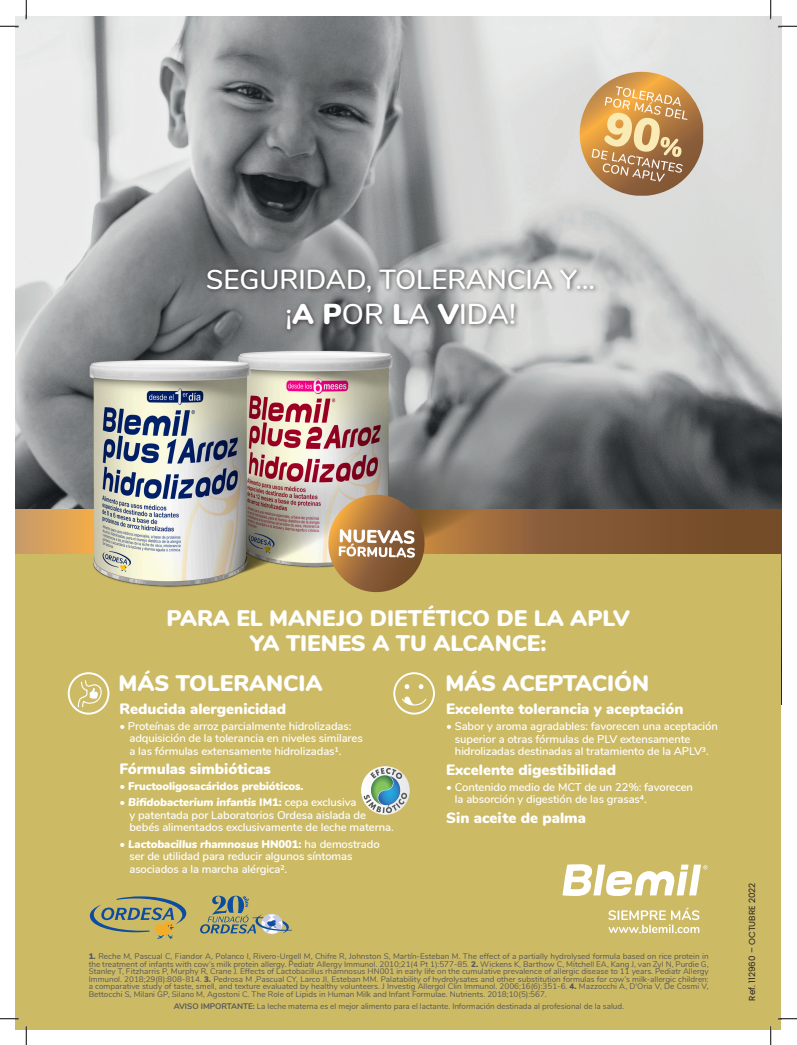
<style>
.page{position:relative;width:797px;height:1045px;background:#fff}
.page>*{position:absolute;margin:0;border:0;box-sizing:border-box;transform-origin:0 0}
.t1{font:600 28.75px "Nunito";color:#fff}
.t2{font:600 27.5px "Nunito";color:#fff}
.t3{font:900 22.5px/25px "Nunito";color:#fff;text-align:center}
.t4{font:900 15px "Nunito";color:#fff}
.t5{font:600 11.25px/12.5px "Nunito";letter-spacing:-.01em;color:#fff}
.t6{font:900 11.25px "Nunito";letter-spacing:-.01em;color:#fff}
.t7{font:8.75px "Poppins";color:#231f20}
.t8{font:8.12px/7.6px "Nunito";letter-spacing:-.005em;color:#57585a;text-align:justify}
.s1{font-weight:900}
.s2{font-weight:400}
.s3{font-weight:900;font-style:italic}
.s4{font-weight:700}
</style>
<div class="page">
<img style="left:16px;top:16px;width:765px;height:688px">
<div style="left:16px;top:548px;width:764px;height:481px;background:#cdba65"></div>
<svg style="left:16px;top:510px;width:765px;height:43px;background:#926539"></svg>
<div style="left:204px;top:266px;width:395px;height:69px;background:#231f20;opacity:.75"></div>
<svg style="left:574px;top:72px;width:129px;height:124px;background:#cba679"></svg>
<svg style="left:562px;top:864px;width:145px;height:32px"></svg>
<svg style="left:608px;top:907px;width:91px;height:26px"></svg>
<svg style="left:361px;top:766px;width:49px;height:48px"></svg>
<svg style="left:364px;top:768px;width:43px;height:45px;background:#a0b9ac"></svg>
<img style="left:236px;top:345px;width:277px;height:209px">
<img style="left:89px;top:356px;width:289px;height:232px">
<svg style="left:321px;top:495px;width:110px;height:98px"></svg>
<svg style="left:90px;top:896px;width:96px;height:43px"></svg>
<svg style="left:200px;top:895px;width:92px;height:39px"></svg>
<div style="left:393px;top:672px;width:42px;height:42px;border:2px solid #fff;border-radius:50%"></div>
<svg style="left:402px;top:696px;width:24px;height:9px"></svg>
<svg style="left:404px;top:684px;width:5px;height:5px"></svg>
<svg style="left:419px;top:684px;width:4px;height:5px"></svg>
<div style="left:68px;top:672px;width:41px;height:42px;border:2px solid #fff;border-radius:50%"></div>
<svg style="left:77px;top:672px;width:26px;height:36px"></svg>
<svg style="left:0;top:25px;width:19px;height:3px"></svg>
<svg style="left:778px;top:25px;width:19px;height:3px"></svg>
<svg style="left:0;top:1018px;width:19px;height:2px"></svg>
<svg style="left:778px;top:1018px;width:19px;height:2px"></svg>
<svg style="left:25px;top:0;width:2px;height:19px"></svg>
<svg style="left:25px;top:1026px;width:2px;height:19px"></svg>
<svg style="left:769px;top:0;width:2px;height:19px"></svg>
<svg style="left:769px;top:1026px;width:2px;height:19px"></svg>
<h2 class="t2" style="left:206px;top:259px;width:390px">SEGURIDAD, TOLERANCIA Y…</h2>
<h1 class="t1" style="left:285px;top:293px;width:232px">¡<span class="s1">A P</span>OR <span class="s1">L</span>A <span class="s1">V</span>IDA!</h1>
<h3 class="t3" style="left:166px;top:604px;width:465px">PARA EL MANEJO DIETÉTICO DE LA APLV<br>YA TIENES A TU ALCANCE:</h3>
<h3 class="t3" style="left:118px;top:669px;width:205px">MÁS TOLERANCIA</h3>
<h3 class="t4" style="left:119px;top:697px;width:168px">Reducida alergenicidad</h3>
<h3 class="t5" style="left:129px;top:719px;width:235px;text-indent:-10px"><span class="s2">•</span> Proteínas de arroz parcialmente hidrolizadas: adquisición de la tolerancia en niveles similares a las fórmulas extensamente hidrolizadas1.</h3>
<h3 class="t4" style="left:119px;top:758px;width:153px">Fórmulas simbióticas</h3>
<h3 class="t6" style="left:119px;top:778px;width:186px">• Fructooligosacáridos prebióticos.</h3>
<h3 class="t5" style="left:129px;top:795px;width:266px;text-indent:-10px"><span class="s1">•</span> <span class="s3">Bifidobacterium infantis</span> <span class="s1">IM1:</span> cepa exclusiva<br>y patentada por Laboratorios Ordesa aislada de bebés alimentados exclusivamente de leche materna.</h3>
<h3 class="t5" style="left:129px;top:836px;width:252px;text-indent:-10px"><span class="s1">•</span> <span class="s3">Lactobacillus rhamnosus</span> <span class="s1">HN001:</span> ha demostrado ser de utilidad para reducir algunos síntomas asociados a la marcha alérgica2.</h3>
<h3 class="t3" style="left:445px;top:669px;width:205px">MÁS ACEPTACIÓN</h3>
<h3 class="t4" style="left:446px;top:698px;width:239px">Excelente tolerancia y aceptación</h3>
<h3 class="t5" style="left:455px;top:719px;width:264px;text-indent:-9px"><span class="s2">•</span> Sabor y aroma agradables: favorecen una aceptación superior a otras fórmulas de PLV extensamente hidrolizadas destinadas al tratamiento de la APLV3.</h3>
<h3 class="t4" style="left:446px;top:758px;width:171px">Excelente digestibilidad</h3>
<h3 class="t5" style="left:455px;top:780px;width:240px;text-indent:-9px"><span class="s2">•</span> Contenido medio de MCT de un 22%: favorecen la absorción y digestión de las grasas4.</h3>
<h3 class="t4" style="left:446px;top:806px;width:141px">Sin aceite de palma</h3>
<p class="t8" style="left:89px;top:952px;width:621px"><span class="s1">1.</span> Reche M, Pascual C, Fiandor A, Polanco I, Rivero-Urgell M, Chifre R, Johnston S, Martín-Esteban M. The effect of a partially hydrolysed formula based on rice protein in the treatment of infants with cow’s milk protein allergy. Pediatr Allergy Immunol. 2010;21(4 Pt 1):577-85. <span class="s1">2.</span> Wickens K, Barthow C, Mitchell EA, Kang J, van Zyl N, Purdie G, Stanley T, Fitzharris P, Murphy R, Crane J. Effects of Lactobacillus rhamnosus HN001 in early life on the cumulative prevalence of allergic disease to 11 years. Pediatr Allergy Immunol. 2018;29(8):808-814. <span class="s1">3.</span> Pedrosa M ,Pascual CY, Larco JI, Esteban MM. Palatability of hydrolysates and other substitution formulas for cow’s milk-allergic children: a comparative study of taste, smell, and texture evaluated by healthy volunteers. J Investig Allergol Clin Immunol. 2006;16(6):351-6. <span class="s1">4.</span> Mazzocchi A, D'Oria V, De Cosmi V, Bettocchi S, Milani GP, Silano M, Agostoni C. The Role of Lipids in Human Milk and Infant Formulae. Nutrients. 2018;10(5):567.</p>
<p class="t8" style="left:174px;top:1001px;width:452px"><span class="s4">AVISO IMPORTANTE:</span> La leche materna es el mejor alimento para el lactante. Información destinada al profesional de la salud.</p>
<p class="t7" style="left:747px;top:1000px;width:119px;rotate:-90deg">Ref. 112960 – OCTUBRE 2022</p>
</div>
